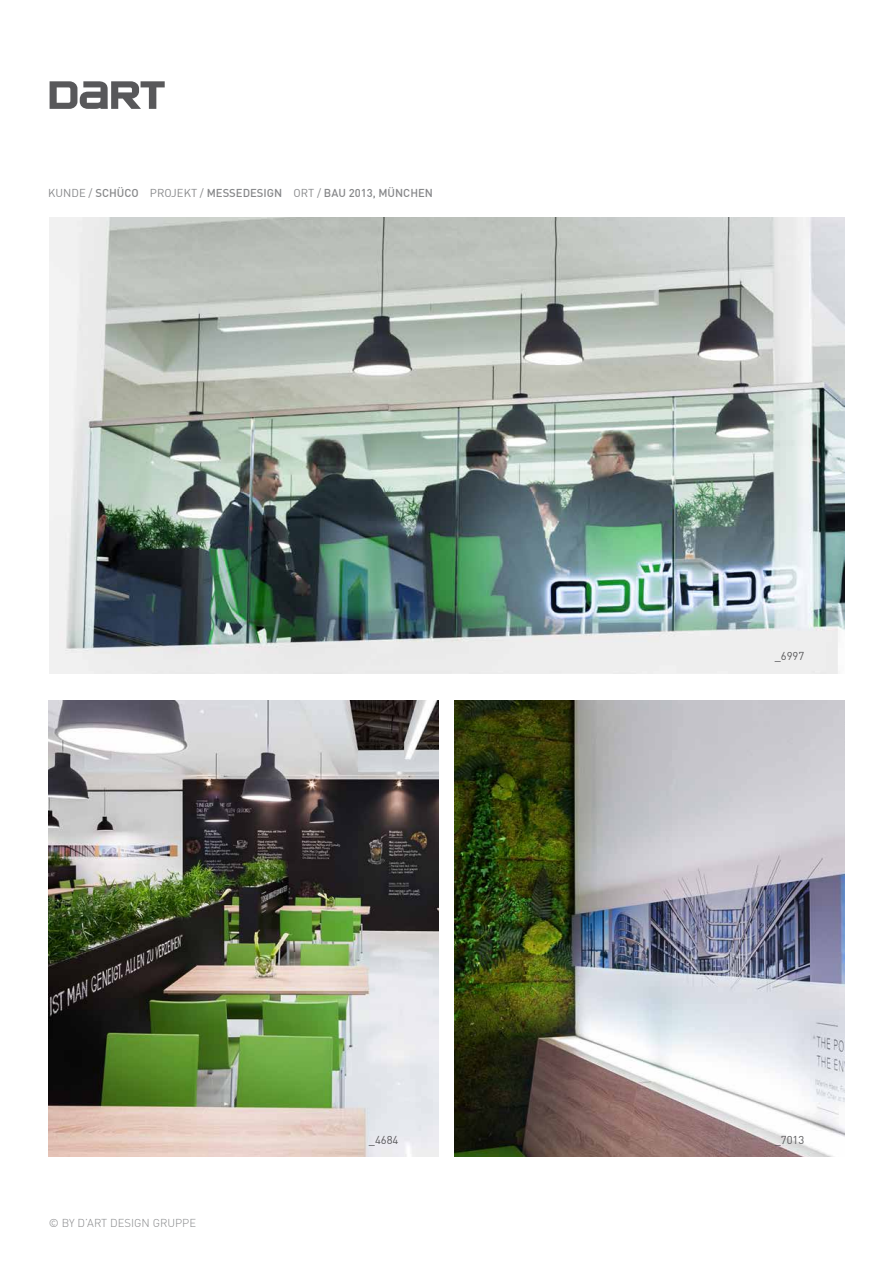
<style>
.page{position:relative;width:893px;height:1263px;background:#fff}
.page>*{position:absolute;margin:0;border:0;box-sizing:border-box;transform-origin:0 0}
.t1{font:500 11.25px "DIN Offc";color:#87888a}
.t2{font:300 11.25px "DIN Offc";color:#87888a}
.t3{font:11.25px "DIN Offc";color:#58585a}
.s1{font-weight:400}
</style>
<div class="page">
<svg style="left:50px;top:81px;width:115px;height:28px"></svg>
<img style="left:50px;top:217px;width:794px;height:457px">
<img style="left:455px;top:700px;width:389px;height:457px">
<img style="left:49px;top:700px;width:389px;height:457px">
<p class="t1" style="left:48px;top:185px;width:216px"><span class="s1">KUNDE /</span> SCHÜCO <span class="s1">PROJEKT /</span> MESSEDESIGN</p>
<p class="t1" style="left:294px;top:185px;width:103px"><span class="s1">ORT /</span> BAU 2013, MÜNCH</p>
<p class="t1" style="left:418px;top:185px;width:14px">EN</p>
<p class="t3" style="left:775px;top:649px;width:31px">_6997</p>
<p class="t2" style="left:49px;top:1216px;width:149px">© BY D’ART DESIGN GRUPPE</p>
<p class="t3" style="left:369px;top:1133px;width:31px">_4684</p>
<p class="t3" style="left:775px;top:1133px;width:31px">_7013</p>
</div>
